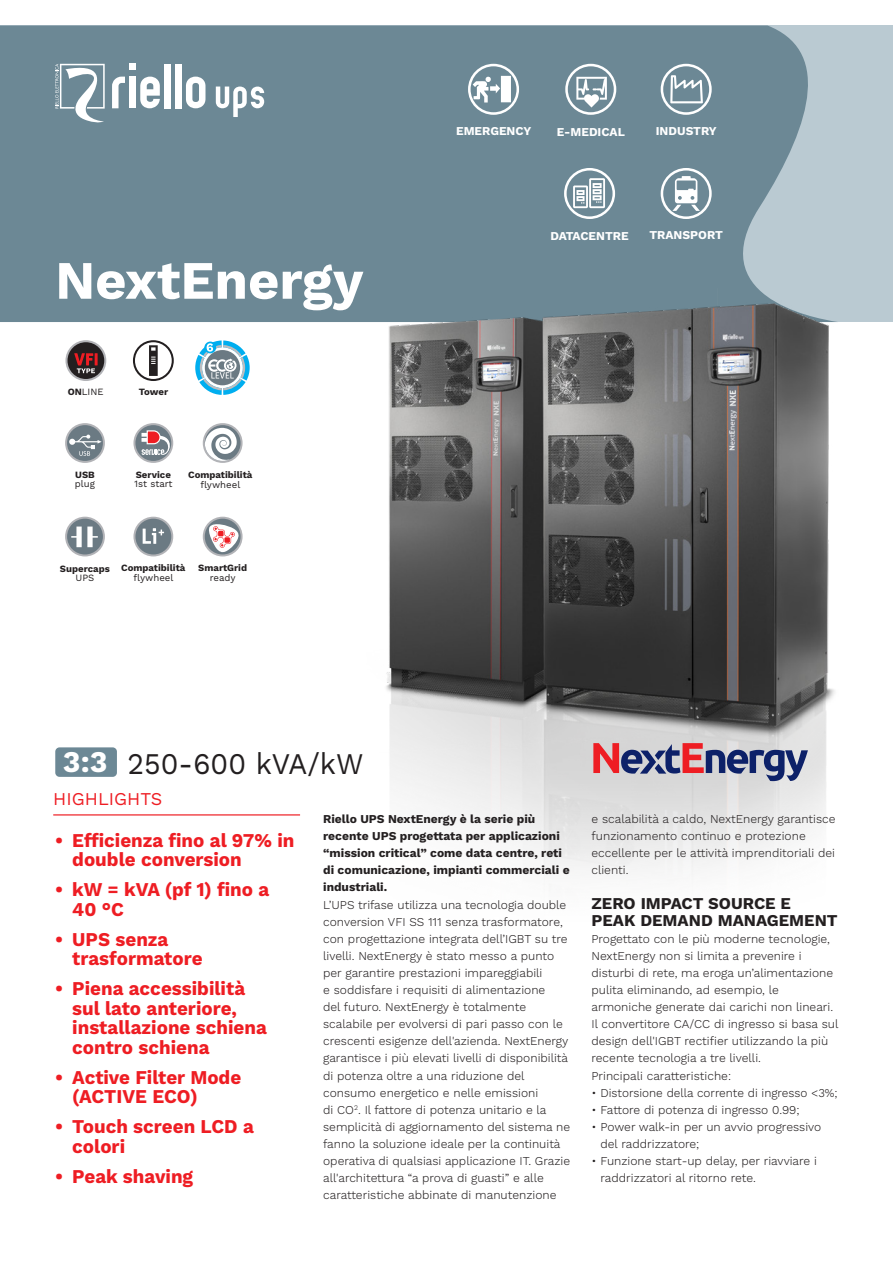
<style>
.page{position:relative;width:893px;height:1263px;background:#fff}
.page>*{position:absolute;margin:0;border:0;box-sizing:border-box;transform-origin:0 0}
.t1{font:700 54px "Work Sans";color:#fff}
.t2{font:30px "Work Sans";color:#231f20;scale:.95 1}
.t3{font:700 30px "Work Sans";color:#fff}
.t4{font:700 19.5px/19.5px "Work Sans";color:#ee1d23;scale:.96 1}
.t5{font:18px "Work Sans";color:#ee1d23}
.t6{font:700 16.5px/17.1px "Work Sans";color:#231f20}
.t7{font:300 12px/17.1px "Work Sans";color:#231f20}
.t8{font:700 12px/17.1px "Work Sans";color:#231f20}
.t9{font:700 12px "Work Sans";color:#fff}
.testo{font:700 9.6px "Work Sans";color:#231f20}
.testo-2{font:9.6px "Work Sans";color:#231f20}
.s1{font-weight:700}
</style>
<div class="page">
<div style="left:0;top:26px;width:893px;height:296px;background:#bacad2"></div>
<div style="left:0;top:26px;width:808px;height:296px;background:#6c8895"></div>
<svg style="left:216px;top:86px;width:48px;height:31px"></svg>
<svg style="left:112px;top:77px;width:13px;height:31px"></svg>
<div style="left:129px;top:64px;width:7px;height:6px;background:#fff"></div>
<div style="left:129px;top:77px;width:7px;height:31px;background:#fff"></div>
<svg style="left:140px;top:77px;width:20px;height:31px"></svg>
<div style="left:164px;top:64px;width:7px;height:44px;background:#fff"></div>
<div style="left:175px;top:64px;width:7px;height:44px;background:#fff"></div>
<svg style="left:186px;top:77px;width:19px;height:31px"></svg>
<svg style="left:55px;top:63px;width:50px;height:61px;background:#96aab3"></svg>
<svg style="left:468px;top:64px;width:51px;height:51px"></svg>
<div style="left:471px;top:66px;width:45px;height:46px;background:#6c8895;border-radius:50%"></div>
<svg style="left:473px;top:76px;width:38px;height:27px"></svg>
<svg style="left:565px;top:64px;width:51px;height:51px"></svg>
<div style="left:568px;top:66px;width:46px;height:46px;background:#6c8895;border-radius:50%"></div>
<svg style="left:576px;top:77px;width:31px;height:31px"></svg>
<svg style="left:661px;top:64px;width:51px;height:51px"></svg>
<div style="left:663px;top:66px;width:46px;height:46px;background:#6c8895;border-radius:50%"></div>
<svg style="left:670px;top:75px;width:33px;height:28px"></svg>
<svg style="left:564px;top:168px;width:51px;height:51px"></svg>
<div style="left:567px;top:171px;width:45px;height:45px;background:#6c8895;border-radius:50%"></div>
<svg style="left:573px;top:178px;width:32px;height:30px"></svg>
<svg style="left:661px;top:168px;width:51px;height:51px"></svg>
<div style="left:663px;top:171px;width:46px;height:45px;background:#6c8895;border-radius:50%"></div>
<svg style="left:672px;top:176px;width:28px;height:35px"></svg>
<img style="left:357px;top:289px;width:480px;height:586px">
<svg style="left:203px;top:517px;width:40px;height:39px"></svg>
<div style="left:205px;top:519px;width:36px;height:35px;background:#6b7a83;border-radius:50%"></div>
<svg style="left:206px;top:522px;width:34px;height:32px"></svg>
<svg style="left:65px;top:423px;width:40px;height:40px"></svg>
<div style="left:67px;top:425px;width:36px;height:36px;background:#6b7a83;border-radius:50%"></div>
<svg style="left:69px;top:435px;width:33px;height:21px"></svg>
<svg style="left:133px;top:340px;width:41px;height:41px"></svg>
<svg style="left:65px;top:517px;width:40px;height:39px"></svg>
<div style="left:67px;top:519px;width:36px;height:35px;background:#6b7a83;border-radius:50%"></div>
<svg style="left:71px;top:526px;width:27px;height:21px"></svg>
<svg style="left:133px;top:423px;width:40px;height:40px"></svg>
<div style="left:135px;top:425px;width:36px;height:36px;background:#6b7a83;border-radius:50%"></div>
<svg style="left:141px;top:430px;width:33px;height:25px"></svg>
<svg style="left:203px;top:423px;width:40px;height:40px"></svg>
<svg style="left:205px;top:425px;width:36px;height:36px"></svg>
<svg style="left:205px;top:428px;width:32px;height:33px"></svg>
<div style="left:55px;top:747px;width:62px;height:30px;background:#6c8895;border-radius:4px"></div>
<hr style="left:53px;top:814px;width:247px;height:1px;background:#ee1d23">
<svg style="left:65px;top:340px;width:41px;height:41px"></svg>
<div style="left:68px;top:342px;width:36px;height:37px;background:#231f20;border-radius:50%"></div>
<svg style="left:74px;top:353px;width:24px;height:20px"></svg>
<svg style="left:593px;top:743px;width:215px;height:38px;background:#9f8ca2"></svg>
<svg style="left:133px;top:517px;width:40px;height:39px"></svg>
<div style="left:135px;top:519px;width:36px;height:35px;background:#6b7a83;border-radius:50%"></div>
<svg style="left:143px;top:528px;width:21px;height:16px"></svg>
<svg style="left:195px;top:340px;width:55px;height:55px"></svg>
<p class="t9" style="left:456px;top:124px;width:77px">EMERGENCY</p>
<p class="t9" style="left:557px;top:125px;width:70px">E-MEDICAL</p>
<p class="t9" style="left:656px;top:124px;width:62px">INDUSTRY</p>
<p class="t1" style="left:55px;top:249px;width:310px">NextEnergy</p>
<p class="testo-2" style="left:68px;top:386px;width:37px"><span class="s1">ON</span>LINE</p>
<p class="testo" style="left:139px;top:386px;width:31px">Tower</p>
<p class="testo" style="left:75px;top:469px;width:21px">USB</p>
<p class="testo-2" style="left:75px;top:478px;width:22px">plug</p>
<p class="testo" style="left:136px;top:469px;width:37px">Service</p>
<p class="testo-2" style="left:134px;top:478px;width:40px">1st start</p>
<p class="testo" style="left:188px;top:469px;width:66px">Compatibilità</p>
<p class="testo-2" style="left:200px;top:479px;width:41px">flywheel</p>
<p class="testo" style="left:60px;top:563px;width:52px">Supercaps</p>
<p class="testo-2" style="left:76px;top:572px;width:20px">UPS</p>
<p class="testo" style="left:121px;top:563px;width:66px">Compatibilità</p>
<p class="testo-2" style="left:134px;top:572px;width:41px">flywheel</p>
<p class="testo" style="left:198px;top:563px;width:50px">SmartGrid</p>
<p class="testo-2" style="left:210px;top:572px;width:27px">ready</p>
<p class="t3" style="left:63px;top:745px;width:46px">3:3</p>
<p class="t2" style="left:128px;top:746px;width:250px">250-600 kVA/kW</p>
<p class="t5" style="left:53px;top:788px;width:110px">HIGHLIGHTS</p>
<p class="t9" style="left:550px;top:229px;width:80px">DATACENTRE</p>
<p class="t9" style="left:649px;top:228px;width:75px">TRANSPORT</p>
<p class="t4" style="left:72px;top:831px;width:233px;text-indent:-17px">• Efficienza fino al 97% in double conversion</p>
<p class="t4" style="left:72px;top:881px;width:207px;text-indent:-17px">• kW = kVA (pf 1) fino a<br>40 °C</p>
<p class="t4" style="left:72px;top:930px;width:137px;text-indent:-17px">• UPS senza trasformatore</p>
<p class="t4" style="left:72px;top:980px;width:204px;text-indent:-17px">• Piena accessibilità sul lato anteriore, installazione schiena contro schiena</p>
<p class="t4" style="left:72px;top:1068px;width:178px;text-indent:-17px">• Active Filter Mode (ACTIVE ECO)</p>
<p class="t4" style="left:72px;top:1118px;width:191px;text-indent:-17px">• Touch screen LCD a colori</p>
<p class="t4" style="left:55px;top:1167px;width:145px">• Peak shaving</p>
<p class="t8" style="left:323px;top:811px;width:248px">Riello UPS NextEnergy è la serie più recente UPS progettata per applicazioni “mission critical” come data centre, reti di comunicazione, impianti commerciali e industriali.</p>
<p class="t7" style="left:323px;top:896px;width:249px">L’UPS trifase utilizza una tecnologia double conversion VFI SS 111 senza trasformatore, con progettazione integrata dell’IGBT su tre livelli. NextEnergy è stato messo a punto per garantire prestazioni impareggiabili<br>e soddisfare i requisiti di alimentazione<br>del futuro. NextEnergy è totalmente scalabile per evolversi di pari passo con le crescenti esigenze dell'azienda. NextEnergy garantisce i più elevati livelli di disponibilità di potenza oltre a una riduzione del consumo energetico e nelle emissioni<br>di CO<sup>2</sup>. Il fattore di potenza unitario e la semplicità di aggiornamento del sistema ne fanno la soluzione ideale per la continuità operativa di qualsiasi applicazione IT. Grazie all'architettura “a prova di guasti” e alle caratteristiche abbinate di manutenzione</p>
<p class="t7" style="left:591px;top:811px;width:245px">e scalabilità a caldo, NextEnergy garantisce funzionamento continuo e protezione eccellente per le attività imprenditoriali dei clienti.</p>
<p class="t6" style="left:591px;top:895px;width:248px">ZERO IMPACT SOURCE E<br>PEAK DEMAND MANAGEMENT</p>
<p class="t7" style="left:591px;top:930px;width:248px">Progettato con le più moderne tecnologie, NextEnergy non si limita a prevenire i disturbi di rete, ma eroga un’alimentazione pulita eliminando, ad esempio, le armoniche generate dai carichi non lineari.<br>Il convertitore CA/CC di ingresso si basa sul design dell'IGBT rectifier utilizzando la più recente tecnologia a tre livelli.</p>
<p class="t7" style="left:591px;top:1067px;width:141px">Principali caratteristiche:</p>
<p class="t7" style="left:591px;top:1084px;width:248px">• Distorsione della corrente di ingresso &lt;3%;</p>
<p class="t7" style="left:591px;top:1101px;width:210px">• Fattore di potenza di ingresso 0.99;</p>
<p class="t7" style="left:600px;top:1119px;width:222px;text-indent:-9px">• Power walk-in per un avvio progressivo del raddrizzatore;</p>
<p class="t7" style="left:600px;top:1153px;width:218px;text-indent:-9px">• Funzione start-up delay, per riavviare i raddrizzatori al ritorno rete.</p>
</div>
